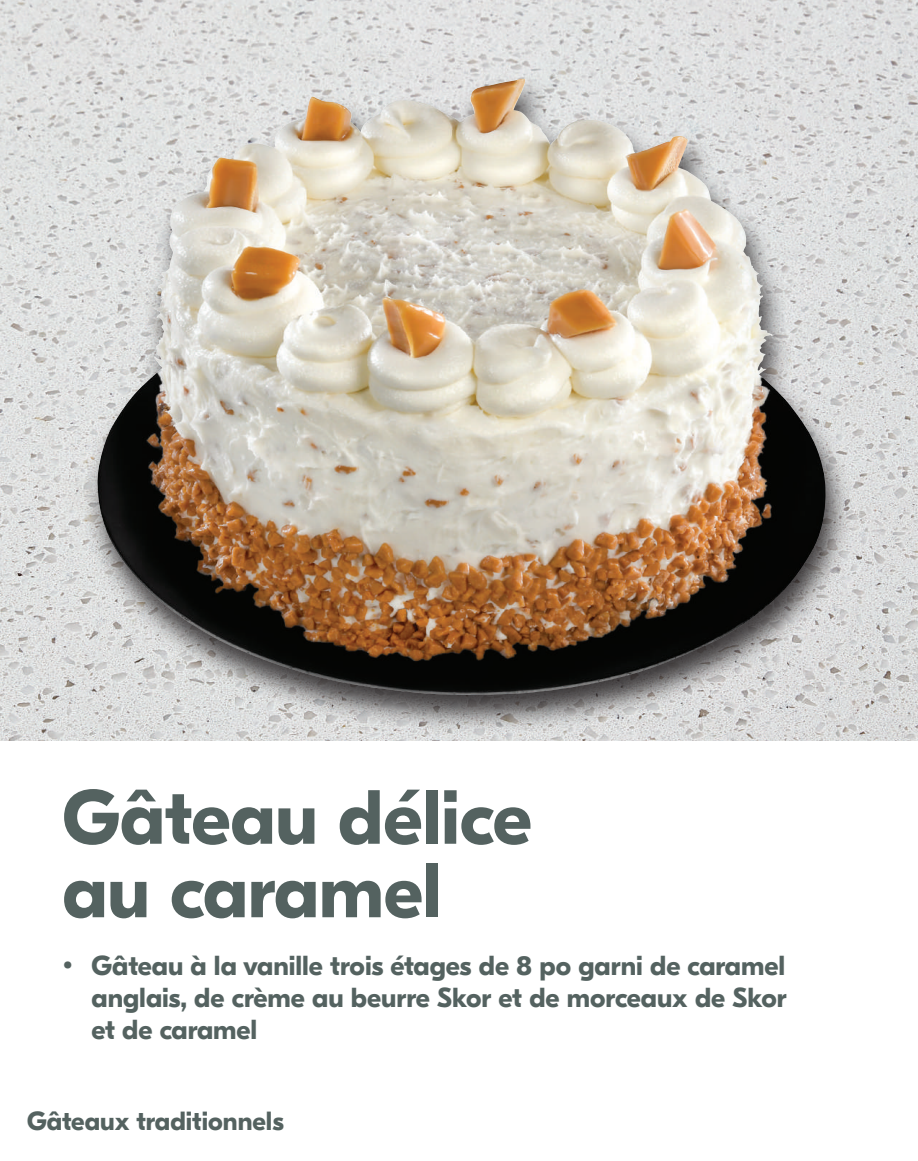
<style>
.page{position:relative;width:918px;height:1161px;background:#fff}
.page>*{position:absolute;margin:0;border:0;box-sizing:border-box;transform-origin:0 0}
.t1{font:700 76.5px/73.5px "GT Eesti Pro Display";color:#546260}
.t2{font:700 27.45px/32.4px "GT Eesti Pro Display";color:#546260;text-align:justify}
.t3{font:700 26.25px "GT Eesti Pro Display";color:#546260}
</style>
<div class="page">
<img style="left:0;top:0;width:918px;height:741px">
<div style="left:81px;top:75px;width:773px;height:659px;background:#231f20;opacity:.86"></div>
<img style="left:153px;top:79px;width:369px;height:276px">
<h1 class="t1" style="left:62px;top:782px;width:471px">Gâteau délice au caramel</h1>
<p class="t2" style="left:92px;top:949px;width:697px;text-indent:-29px">• Gâteau à la vanille trois étages de 8 po garni de caramel anglais, de crème au beurre Skor et de morceaux de Skor et de caramel</p>
<p class="t3" style="left:27px;top:1107px;width:258px">Gâteaux traditionnels</p>
</div>
